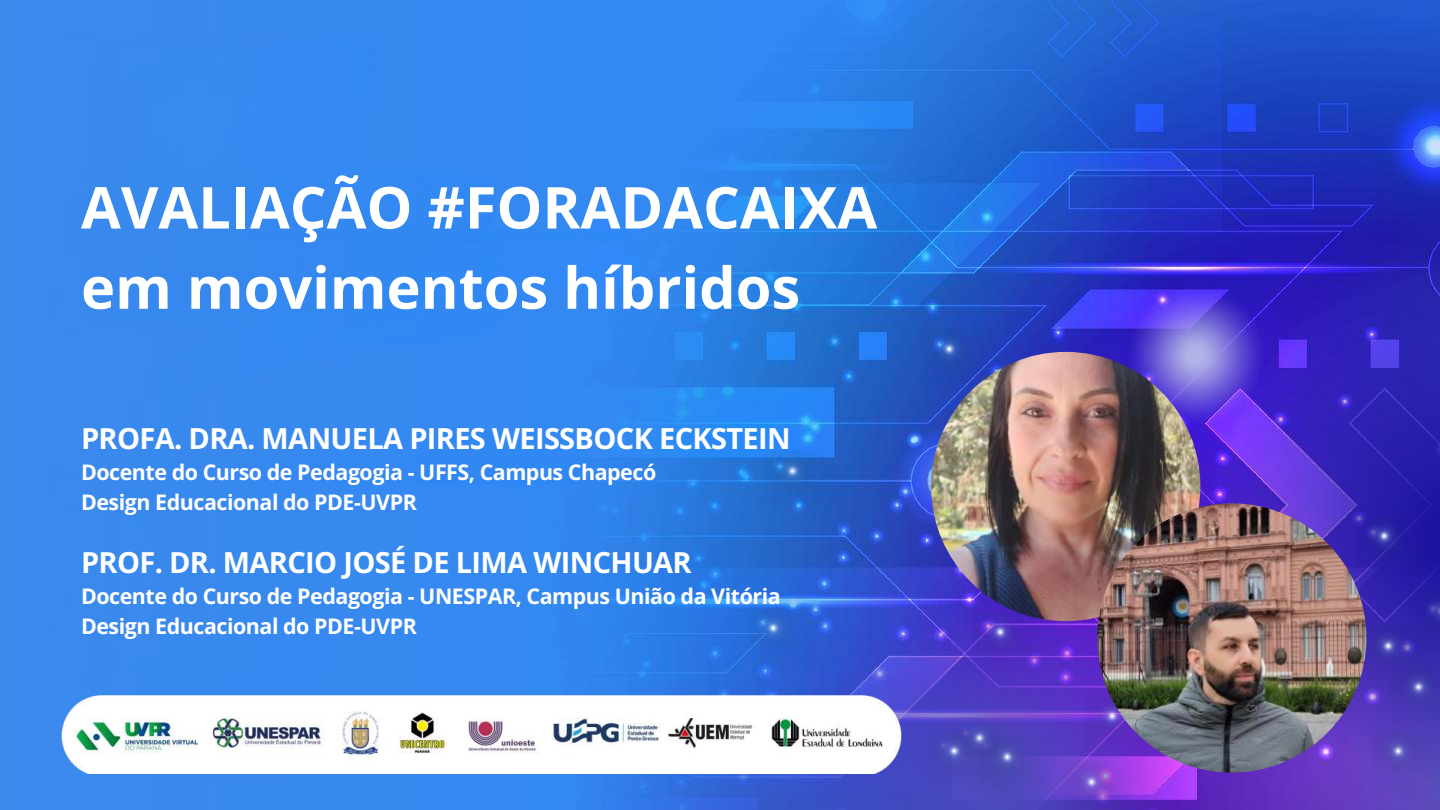
<style>
.page{position:relative;width:1440px;height:810px;background:#fff}
.page>*{position:absolute;margin:0;border:0;box-sizing:border-box;transform-origin:0 0}
.t1{font:700 57.8px/80.2px "Open Sans";color:#fff}
.t2{font:700 29px "Open Sans";letter-spacing:-.02em;color:#fff}
.t3{font:700 21.4px/29.5px "Open Sans";letter-spacing:-.02em;color:#fff}
</style>
<div class="page">
<img style="left:0;top:0;width:1440px;height:810px">
<div style="left:0;top:0;width:723px;height:809px;background:#3689ef"></div>
<img style="left:796px;top:578px;width:403px;height:232px">
<svg style="left:1199px;top:267px;width:241px;height:538px;background:#4127bf"></svg>
<img style="left:532px;top:630px;width:649px;height:180px">
<img style="left:1126px;top:286px;width:140px;height:139px">
<img style="left:972px;top:612px;width:92px;height:69px">
<img style="left:952px;top:717px;width:91px;height:20px">
<img style="left:979px;top:737px;width:92px;height:69px">
<img style="left:926px;top:730px;width:92px;height:69px">
<img style="left:745px;top:607px;width:92px;height:69px">
<img style="left:765px;top:450px;width:91px;height:69px">
<img style="left:921px;top:328px;width:92px;height:69px">
<img style="left:1356px;top:515px;width:84px;height:69px">
<img style="left:1416px;top:591px;width:24px;height:34px">
<img style="left:1064px;top:761px;width:91px;height:49px">
<img style="left:1084px;top:696px;width:92px;height:69px">
<img style="left:1391px;top:694px;width:49px;height:36px">
<img style="left:1370px;top:730px;width:70px;height:69px">
<img style="left:1360px;top:625px;width:80px;height:69px">
<img style="left:61px;top:694px;width:852px;height:80px">
<img style="left:931px;top:352px;width:269px;height:269px;border-radius:50%">
<img style="left:1097px;top:503px;width:269px;height:270px;border-radius:50%">
<h1 class="t1" style="left:81px;top:166px;width:798px">AVALIAÇÃO #FORADACAIXA em movimentos híbridos</h1>
<h2 class="t2" style="left:81px;top:418px;width:711px">PROFA. DRA. MANUELA PIRES WEISSBOCK ECKSTEIN</h2>
<p class="t3" style="left:81px;top:457px;width:577px">Docente do Curso de Pedagogia - UFFS, Campus Chapecó<br>Design Educacional do PDE-UVPR</p>
<h2 class="t2" style="left:81px;top:542px;width:612px">PROF. DR. MARCIO JOSÉ DE LIMA WINCHUAR</h2>
<p class="t3" style="left:81px;top:581px;width:701px">Docente do Curso de Pedagogia - UNESPAR, Campus União da Vitória<br>Design Educacional do PDE-UVPR</p>
</div>
